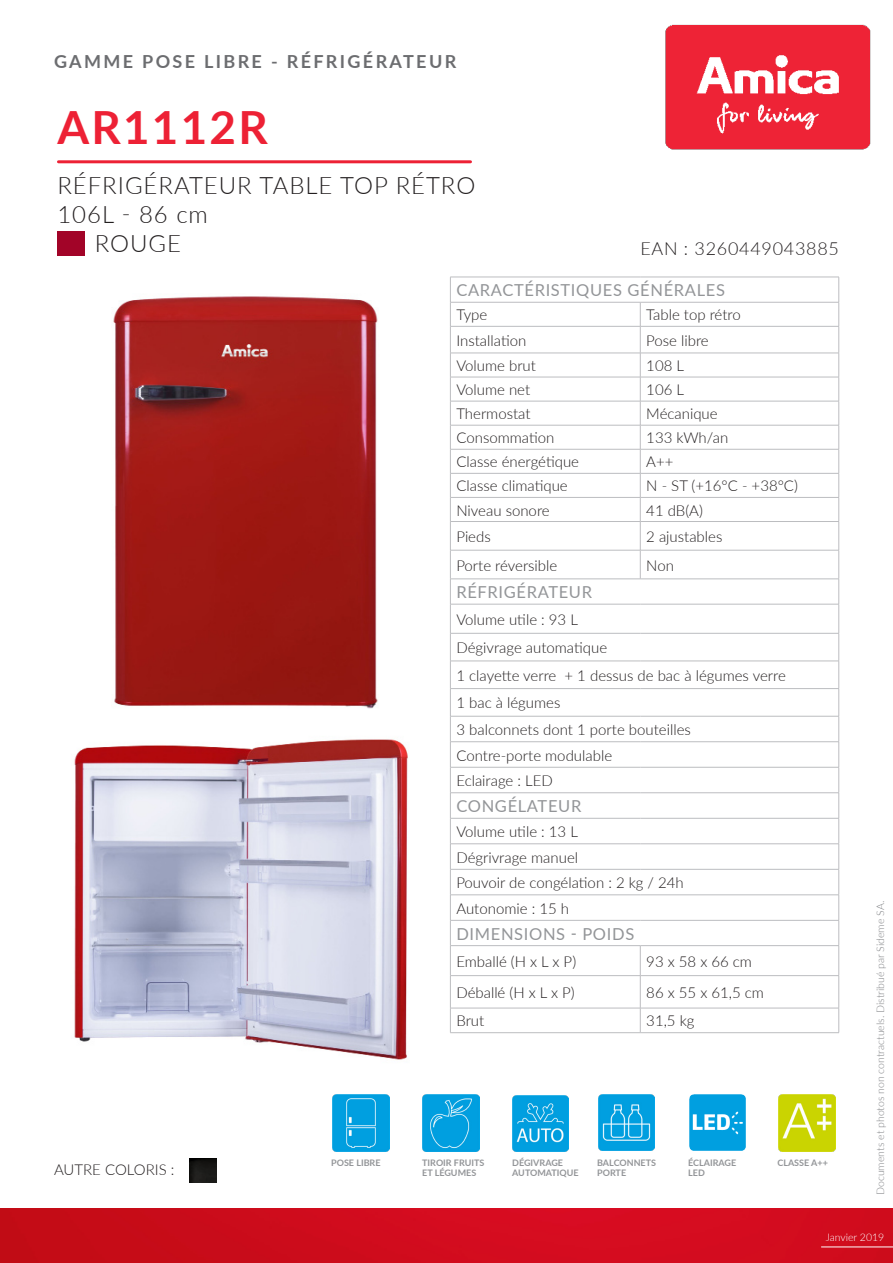
<style>
.page{position:relative;width:893px;height:1263px;background:#fff}
.page>*{position:absolute;margin:0;border:0;box-sizing:border-box;transform-origin:0 0}
.t1{font:700 45.75px "Lato";letter-spacing:.05em;color:#ed2135}
.t2{font:300 24px "Lato";letter-spacing:.04em;color:#231f20}
.t3{font:700 18px "Lato";letter-spacing:.13em;color:#6c6d70}
.t4{font:300 18px "Lato";letter-spacing:.04em;color:#231f20}
.t5{font:16.5px "Lato";letter-spacing:.04em;color:#939598}
.t6{font:300 15px "Lato";color:#231f20}
.t7{font:300 10.5px "Lato";color:#808285}
.t8{font:300 10.5px "Lato";color:#fff}
.t9{font:700 9px "Lato";color:#939598}
</style>
<div class="page">
<img style="left:0;top:1209px;width:893px;height:54px">
<img style="left:665px;top:24px;width:206px;height:126px">
<hr style="left:58px;top:160px;width:412px;height:3px;background:#ed2135">
<hr style="left:821px;top:1246px;width:72px;height:1px;background:#fff">
<hr style="left:450px;top:945px;width:190px;height:1px;background:#bcbdc0">
<hr style="left:640px;top:945px;width:199px;height:1px;background:#bcbdc0">
<svg style="left:640px;top:946px;width:1px;height:29px"></svg>
<hr style="left:450px;top:975px;width:190px;height:1px;background:#bcbdc0">
<hr style="left:450px;top:976px;width:1px;height:32px;background:#bcbdc0">
<hr style="left:640px;top:975px;width:199px;height:1px;background:#bcbdc0">
<hr style="left:640px;top:976px;width:1px;height:32px;background:#bcbdc0">
<hr style="left:838px;top:976px;width:1px;height:32px;background:#bcbdc0">
<hr style="left:450px;top:1008px;width:190px;height:1px;background:#bcbdc0">
<svg style="left:450px;top:1008px;width:1px;height:24px"></svg>
<hr style="left:640px;top:1008px;width:199px;height:1px;background:#bcbdc0">
<svg style="left:640px;top:1008px;width:1px;height:24px"></svg>
<svg style="left:838px;top:1008px;width:1px;height:24px"></svg>
<hr style="left:450px;top:1032px;width:190px;height:1px;background:#bcbdc0">
<hr style="left:640px;top:1032px;width:199px;height:1px;background:#bcbdc0">
<hr style="left:450px;top:277px;width:190px;height:1px;background:#bcbdc0">
<hr style="left:640px;top:277px;width:199px;height:1px;background:#bcbdc0">
<hr style="left:450px;top:302px;width:190px;height:1px;background:#bcbdc0">
<hr style="left:640px;top:302px;width:199px;height:1px;background:#bcbdc0">
<svg style="left:640px;top:302px;width:1px;height:277px"></svg>
<svg style="left:838px;top:277px;width:1px;height:698px"></svg>
<hr style="left:450px;top:326px;width:190px;height:1px;background:#bcbdc0">
<hr style="left:640px;top:326px;width:199px;height:1px;background:#bcbdc0">
<hr style="left:450px;top:353px;width:190px;height:1px;background:#bcbdc0">
<hr style="left:640px;top:353px;width:199px;height:1px;background:#bcbdc0">
<hr style="left:450px;top:377px;width:190px;height:1px;background:#bcbdc0">
<hr style="left:640px;top:377px;width:199px;height:1px;background:#bcbdc0">
<hr style="left:450px;top:401px;width:190px;height:1px;background:#bcbdc0">
<hr style="left:640px;top:401px;width:199px;height:1px;background:#bcbdc0">
<hr style="left:450px;top:425px;width:190px;height:1px;background:#bcbdc0">
<hr style="left:640px;top:425px;width:199px;height:1px;background:#bcbdc0">
<hr style="left:450px;top:449px;width:190px;height:1px;background:#bcbdc0">
<hr style="left:640px;top:449px;width:199px;height:1px;background:#bcbdc0">
<hr style="left:450px;top:473px;width:190px;height:1px;background:#bcbdc0">
<hr style="left:640px;top:473px;width:199px;height:1px;background:#bcbdc0">
<hr style="left:450px;top:497px;width:190px;height:1px;background:#bcbdc0">
<hr style="left:640px;top:497px;width:199px;height:1px;background:#bcbdc0">
<hr style="left:450px;top:521px;width:190px;height:1px;background:#bcbdc0">
<hr style="left:640px;top:521px;width:199px;height:1px;background:#bcbdc0">
<hr style="left:450px;top:550px;width:190px;height:1px;background:#bcbdc0">
<hr style="left:640px;top:550px;width:199px;height:1px;background:#bcbdc0">
<hr style="left:450px;top:579px;width:190px;height:1px;background:#bcbdc0">
<hr style="left:640px;top:579px;width:199px;height:1px;background:#bcbdc0">
<hr style="left:450px;top:604px;width:190px;height:1px;background:#bcbdc0">
<hr style="left:640px;top:604px;width:199px;height:1px;background:#bcbdc0">
<hr style="left:450px;top:633px;width:190px;height:1px;background:#bcbdc0">
<hr style="left:640px;top:633px;width:199px;height:1px;background:#bcbdc0">
<hr style="left:450px;top:661px;width:190px;height:1px;background:#bcbdc0">
<hr style="left:640px;top:661px;width:199px;height:1px;background:#bcbdc0">
<hr style="left:450px;top:688px;width:190px;height:1px;background:#bcbdc0">
<hr style="left:640px;top:688px;width:199px;height:1px;background:#bcbdc0">
<hr style="left:450px;top:716px;width:190px;height:1px;background:#bcbdc0">
<hr style="left:640px;top:716px;width:199px;height:1px;background:#bcbdc0">
<hr style="left:450px;top:741px;width:190px;height:1px;background:#bcbdc0">
<hr style="left:640px;top:741px;width:199px;height:1px;background:#bcbdc0">
<hr style="left:450px;top:767px;width:190px;height:1px;background:#bcbdc0">
<hr style="left:640px;top:767px;width:199px;height:1px;background:#bcbdc0">
<hr style="left:450px;top:792px;width:190px;height:1px;background:#bcbdc0">
<hr style="left:640px;top:792px;width:199px;height:1px;background:#bcbdc0">
<hr style="left:450px;top:818px;width:190px;height:1px;background:#bcbdc0">
<hr style="left:640px;top:818px;width:199px;height:1px;background:#bcbdc0">
<hr style="left:450px;top:843px;width:190px;height:1px;background:#bcbdc0">
<hr style="left:640px;top:843px;width:199px;height:1px;background:#bcbdc0">
<hr style="left:450px;top:869px;width:190px;height:1px;background:#bcbdc0">
<hr style="left:640px;top:869px;width:199px;height:1px;background:#bcbdc0">
<hr style="left:450px;top:894px;width:190px;height:1px;background:#bcbdc0">
<svg style="left:450px;top:278px;width:1px;height:697px"></svg>
<hr style="left:640px;top:894px;width:199px;height:1px;background:#bcbdc0">
<hr style="left:450px;top:920px;width:190px;height:1px;background:#bcbdc0">
<hr style="left:640px;top:920px;width:199px;height:1px;background:#bcbdc0">
<div style="left:57px;top:232px;width:27px;height:24px;background:#a10428"></div>
<img style="left:332px;top:1094px;width:57px;height:58px">
<img style="left:422px;top:1094px;width:58px;height:58px">
<img style="left:512px;top:1095px;width:57px;height:56px">
<img style="left:598px;top:1094px;width:57px;height:56px">
<img style="left:689px;top:1094px;width:57px;height:56px">
<img style="left:778px;top:1094px;width:58px;height:57px">
<img style="left:113px;top:296px;width:265px;height:413px">
<img style="left:74px;top:739px;width:334px;height:321px">
<img style="left:190px;top:1158px;width:27px;height:25px">
<p class="t3" style="left:54px;top:49px;width:404px">GAMME POSE LIBRE - RÉFRIGÉRATEUR</p>
<p class="t1" style="left:57px;top:94px;width:212px">AR1112R</p>
<p class="t2" style="left:57px;top:169px;width:419px">RÉFRIGÉRATEUR TABLE TOP RÉTRO</p>
<p class="t2" style="left:57px;top:198px;width:152px">106L - 86 cm</p>
<p class="t2" style="left:95px;top:227px;width:88px">ROUGE</p>
<p class="t4" style="left:640px;top:236px;width:200px">EAN : 3260449043885</p>
<p class="t6" style="left:54px;top:1159px;width:122px">AUTRE COLORIS :</p>
<p class="t5" style="left:456px;top:278px;width:270px">CARACTÉRISTIQUES GÉNÉRALES</p>
<p class="t6" style="left:456px;top:304px;width:32px">Type</p>
<p class="t6" style="left:646px;top:304px;width:96px">Table top rétro</p>
<p class="t6" style="left:456px;top:330px;width:71px">Installation</p>
<p class="t6" style="left:646px;top:330px;width:64px">Pose libre</p>
<p class="t6" style="left:456px;top:355px;width:81px">Volume brut</p>
<p class="t6" style="left:646px;top:355px;width:39px">108 L</p>
<p class="t6" style="left:456px;top:379px;width:75px">Volume net</p>
<p class="t6" style="left:646px;top:379px;width:39px">106 L</p>
<p class="t6" style="left:456px;top:403px;width:76px">Thermostat</p>
<p class="t6" style="left:646px;top:403px;width:73px">Mécanique</p>
<p class="t6" style="left:456px;top:427px;width:100px">Consommation</p>
<p class="t6" style="left:646px;top:427px;width:84px">133 kWh/an</p>
<p class="t6" style="left:456px;top:451px;width:124px">Classe énergétique</p>
<p class="t6" style="left:646px;top:451px;width:29px">A++</p>
<p class="t6" style="left:456px;top:476px;width:113px">Classe climatique</p>
<p class="t6" style="left:646px;top:476px;width:153px">N - ST (+16°C - +38°C)</p>
<p class="t6" style="left:456px;top:500px;width:95px">Niveau sonore</p>
<p class="t6" style="left:646px;top:500px;width:58px">41 dB(A)</p>
<p class="t6" style="left:456px;top:526px;width:36px">Pieds</p>
<p class="t6" style="left:646px;top:526px;width:78px">2 ajustables</p>
<p class="t6" style="left:456px;top:555px;width:102px">Porte réversible</p>
<p class="t6" style="left:646px;top:555px;width:29px">Non</p>
<p class="t5" style="left:456px;top:580px;width:137px">RÉFRIGÉRATEUR</p>
<p class="t6" style="left:456px;top:609px;width:123px">Volume utile : 93 L</p>
<p class="t6" style="left:456px;top:637px;width:152px">Dégivrage automatique</p>
<p class="t6" style="left:456px;top:665px;width:331px">1 clayette verre + 1 dessus de bac à légumes verre</p>
<p class="t6" style="left:456px;top:693px;width:106px">1 bac à légumes</p>
<p class="t6" style="left:456px;top:719px;width:236px">3 balconnets dont 1 porte bouteilles</p>
<p class="t6" style="left:456px;top:745px;width:157px">Contre-porte modulable</p>
<p class="t6" style="left:456px;top:770px;width:98px">Eclairage : LED</p>
<p class="t5" style="left:456px;top:794px;width:126px">CONGÉLATEUR</p>
<p class="t6" style="left:456px;top:821px;width:123px">Volume utile : 13 L</p>
<p class="t6" style="left:456px;top:847px;width:123px">Dégrivrage manuel</p>
<p class="t6" style="left:456px;top:872px;width:229px">Pouvoir de congélation : 2 kg / 24h</p>
<p class="t6" style="left:456px;top:898px;width:114px">Autonomie : 15 h</p>
<p class="t5" style="left:456px;top:922px;width:179px">DIMENSIONS - POIDS</p>
<p class="t6" style="left:456px;top:951px;width:121px">Emballé (H x L x P)</p>
<p class="t6" style="left:646px;top:951px;width:107px">93 x 58 x 66 cm</p>
<p class="t6" style="left:456px;top:982px;width:120px">Déballé (H x L x P)</p>
<p class="t6" style="left:646px;top:982px;width:119px">86 x 55 x 61,5 cm</p>
<p class="t6" style="left:456px;top:1010px;width:29px">Brut</p>
<p class="t6" style="left:646px;top:1010px;width:50px">31,5 kg</p>
<p class="t9" style="left:331px;top:1155px;width:51px">POSE LIBRE</p>
<p class="t9" style="left:422px;top:1155px;width:64px">TIROIR FRUITS</p>
<p class="t9" style="left:422px;top:1166px;width:56px">ET LÉGUMES</p>
<p class="t9" style="left:512px;top:1155px;width:52px">DÉGIVRAGE</p>
<p class="t9" style="left:512px;top:1166px;width:68px">AUTOMATIQUE</p>
<p class="t9" style="left:597px;top:1155px;width:60px">BALCONNETS</p>
<p class="t9" style="left:597px;top:1166px;width:31px">PORTE</p>
<p class="t9" style="left:688px;top:1155px;width:50px">ÉCLAIRAGE</p>
<p class="t9" style="left:688px;top:1166px;width:18px">LED</p>
<p class="t9" style="left:777px;top:1155px;width:52px">CLASSE A++</p>
<p class="t7" style="left:873px;top:1195px;width:295px;rotate:-90deg">Documents et photos non contractuels. Distribué par Sideme SA.</p>
<p class="t8" style="left:826px;top:1229px;width:60px">Janvier 2019</p>
</div>
